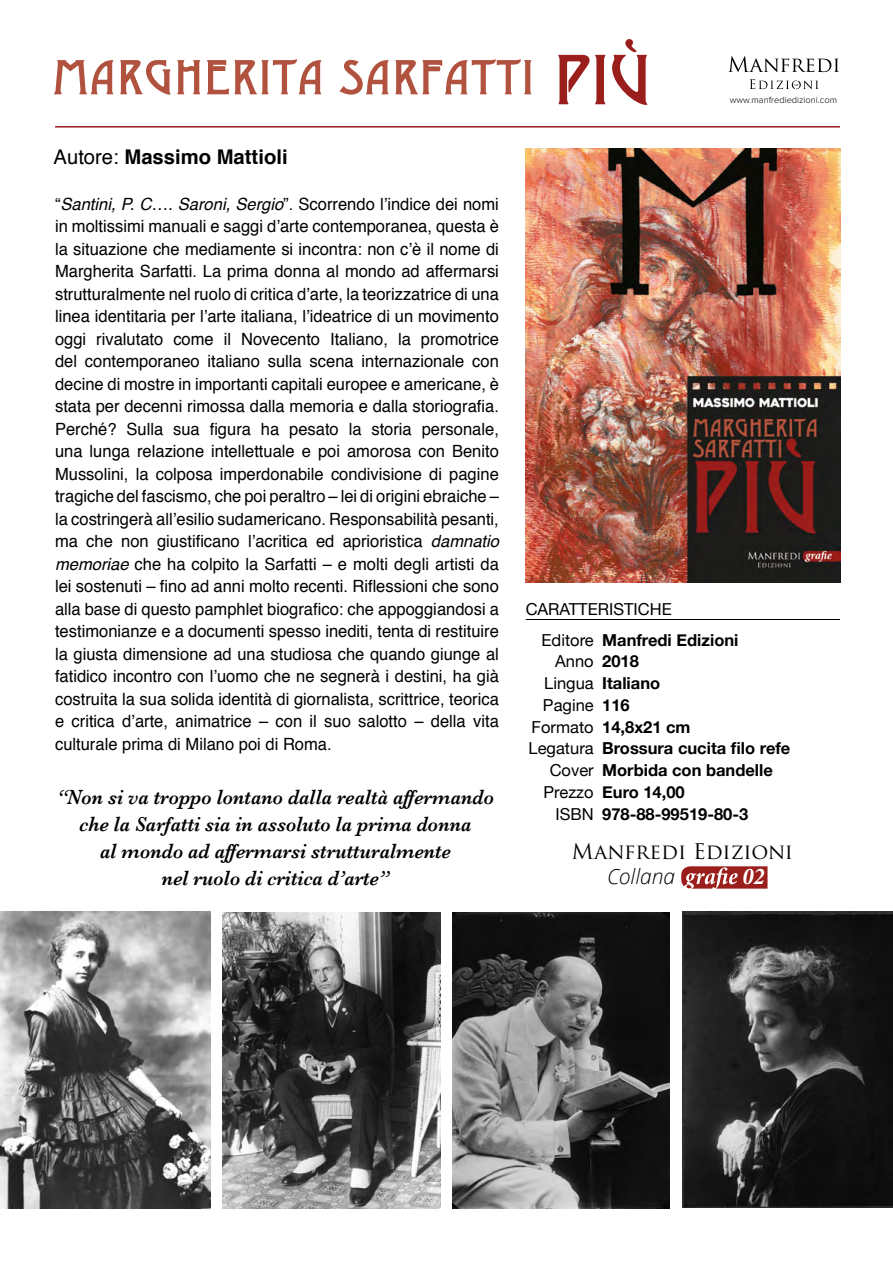
<style>
.page{position:relative;width:893px;height:1263px;background:#fff}
.page>*{position:absolute;margin:0;border:0;box-sizing:border-box;transform-origin:0 0}
.t1{font:900 46.05px "Desdemona";letter-spacing:.04em;color:#b1523e;scale:1.1 1}
.t2{font:italic 700 condensed 24px "Minion Pro";color:#fff}
.t3{font:italic 600 21px/27px "Baskerville";color:#000;text-align:center;scale:.93 1}
.t4{font:21px "Trajan Pro";color:#000}
.t5{font:italic 300 21px "Open Sans";color:#000}
.t6{font:700 20.25px "Helvetica";color:#000}
.t7{font:16.8px/22.5px "Helvetica";color:#000;text-align:justify}
.t8{font:700 16.5px "Helvetica Neue";color:#000}
.t9{font:16.5px/30.8px "Helvetica Neue";color:#000}
.t10{font:300 9.3px "Proxima Nova";color:#000}
.s1{font-size:66.45px;color:#9a1f1c}
.s2{font-weight:400}
.s3{font-style:italic}
.s4{font-weight:700}
</style>
<div class="page">
<hr style="left:55px;top:126px;width:785px;height:2px;background:#981c1c">
<hr style="left:526px;top:619px;width:314px;height:1px;background:#000">
<img style="left:526px;top:149px;width:314px;height:433px">
<svg style="left:728px;top:56px;width:111px;height:16px"></svg>
<svg style="left:750px;top:79px;width:68px;height:10px"></svg>
<img style="left:223px;top:912px;width:217px;height:297px">
<img style="left:0;top:912px;width:210px;height:297px">
<img style="left:683px;top:912px;width:210px;height:296px">
<img style="left:452px;top:912px;width:218px;height:297px">
<svg style="left:681px;top:866px;width:86px;height:23px;background:#ae4d4b"></svg>
<h1 class="t1" style="left:54px;top:49px;width:544px">MARGHERITA SARFATTI <span class="s1">PIÙ</span></h1>
<p class="t6" style="left:54px;top:141px;width:236px"><span class="s2">Autore:</span> Massimo Mattioli</p>
<p class="t10" style="left:730px;top:96px;width:109px">www.manfrediedizioni.com</p>
<p class="t7" style="left:55px;top:193px;width:445px">“<span class="s3">Santini, P. C…. Saroni, Sergio</span>”. Scorrendo l’indice dei nomi in moltissimi manuali e saggi d’arte contemporanea, questa è la situazione che mediamente si incontra: non c’è il nome di Margherita Sarfatti. La prima donna al mondo ad affermarsi strutturalmente nel ruolo di critica d’arte, la teorizzatrice di una linea identitaria per l’arte italiana, l’ideatrice di un movimento oggi rivalutato come il Novecento Italiano, la promotrice del contemporaneo italiano sulla scena internazionale con decine di mostre in importanti capitali europee e americane, è stata per decenni rimossa dalla memoria e dalla storiografia.<br>Perché? Sulla sua figura ha pesato la storia personale, una lunga relazione intellettuale e poi amorosa con Benito Mussolini, la colposa imperdonabile condivisione di pagine tragiche del fascismo, che poi peraltro – lei di origini ebraiche – la costringerà all’esilio sudamericano. Responsabilità pesanti, ma che non giustificano l’acritica ed aprioristica <span class="s3">damnatio memoriae</span> che ha colpito la Sarfatti – e molti degli artisti da lei sostenuti – fino ad anni molto recenti. Riflessioni che sono alla base di questo pamphlet biografico: che appoggiandosi a testimonianze e a documenti spesso inediti, tenta di restituire la giusta dimensione ad una studiosa che quando giunge al fatidico incontro con l’uomo che ne segnerà i destini, ha già costruita la sua solida identità di giornalista, scrittrice, teorica e critica d’arte, animatrice – con il suo salotto – della vita culturale prima di Milano poi di Roma.</p>
<p class="t3" style="left:57px;top:783px;width:471px">“Non si va troppo lontano dalla realtà affermando che la Sarfatti sia in assoluto la prima donna<br>al mondo ad affermarsi strutturalmente<br>nel ruolo di critica d’arte”</p>
<p class="t9" style="left:541px;top:593px;width:198px;text-indent:-16px">CARATTERISTICHE<br>Editore <span class="s4">Manfredi Edizioni</span></p>
<p class="t9" style="left:555px;top:646px;width:85px">Anno <span class="s4">2018</span></p>
<p class="t8" style="left:544px;top:673px;width:118px"><span class="s2">Lingua</span> Italiano</p>
<p class="t9" style="left:543px;top:689px;width:88px">Pagine <span class="s4">116</span></p>
<p class="t8" style="left:532px;top:717px;width:160px"><span class="s2">Formato</span> 14,8x21 cm</p>
<p class="t8" style="left:529px;top:738px;width:263px"><span class="s2">Legatura</span> Brossura cucita filo refe</p>
<p class="t8" style="left:550px;top:760px;width:225px"><span class="s2">Cover</span> Morbida con bandelle</p>
<p class="t8" style="left:544px;top:782px;width:143px"><span class="s2">Prezzo</span> Euro 14,00</p>
<p class="t8" style="left:555px;top:804px;width:194px"><span class="s2">ISBN</span> 978-88-99519-80-3</p>
<p class="t4" style="left:572px;top:838px;width:223px">Manfredi Edizioni</p>
<p class="t5" style="left:607px;top:862px;width:70px">Collana</p>
<h2 class="t2" style="left:742px;top:860px;width:24px">02</h2>
</div>
